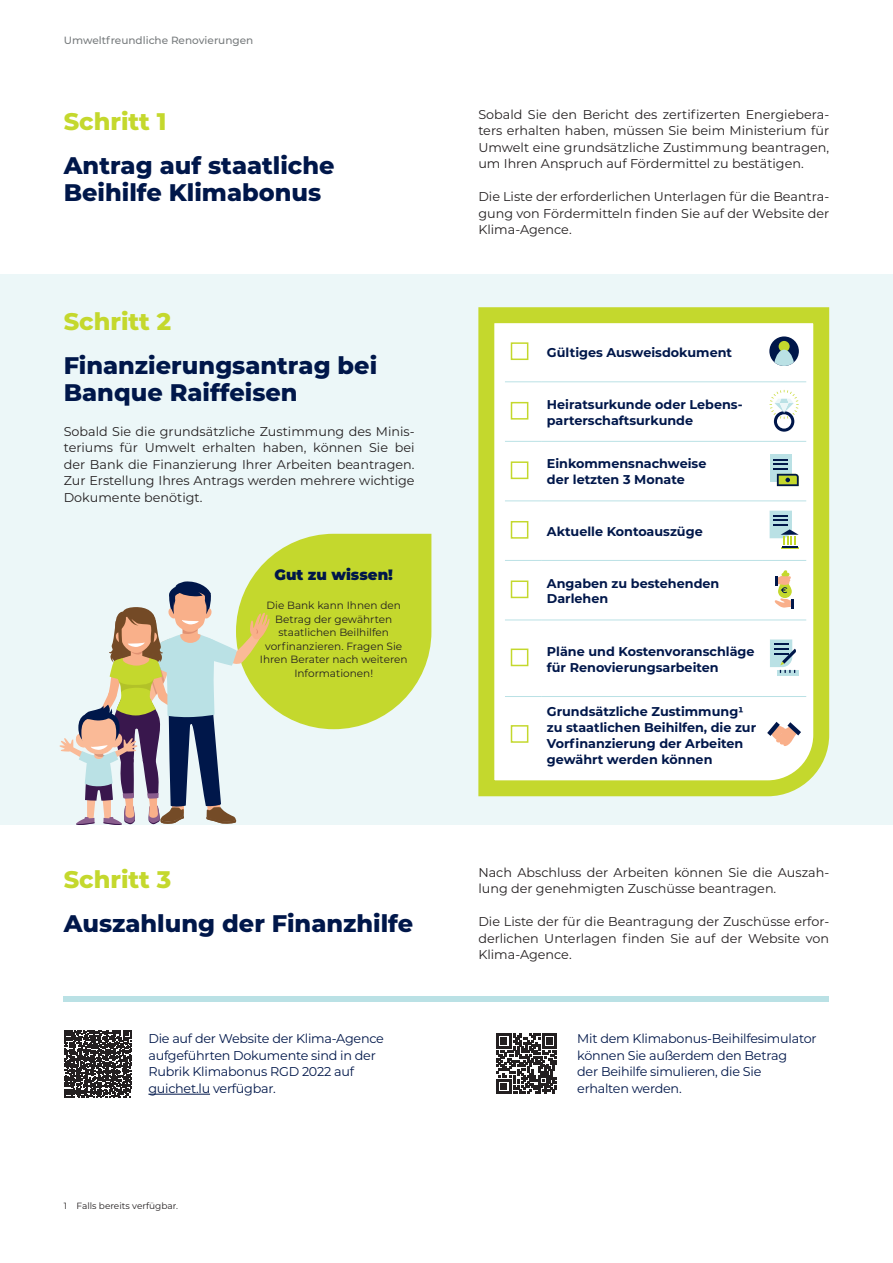
<style>
.page{position:relative;width:893px;height:1263px;background:#fff}
.page>*{position:absolute;margin:0;border:0;box-sizing:border-box;transform-origin:0 0}
.t1{font:800 24px/27px "Montserrat";color:#00174a}
.t2{font:800 24px "Montserrat";color:#c4d82d}
.t3{font:900 15px "Montserrat";color:#00174a}
.t4{font:12.75px/16.5px "Montserrat";color:#231f20;text-align:justify}
.t5{font:700 12.75px/15.9px "Montserrat";color:#00174a}
.t6{font:12.75px/16.5px "Montserrat";letter-spacing:-.02em;color:#00174a}
.t7{font:10.5px/13.5px "Montserrat";color:#231f20;text-align:center}
.t8{font:500 10.5px "Montserrat";color:#777b7d}
.t9{font:9px "Montserrat";color:#231f20}
</style>
<div class="page">
<div style="left:0;top:274px;width:893px;height:551px;background:#ecf7f8"></div>
<svg style="left:478px;top:307px;width:352px;height:490px;background:#f5f8de"></svg>
<hr style="left:505px;top:381px;width:36px;height:1px;background:#bae1e5">
<hr style="left:541px;top:381px;width:221px;height:1px;background:#bae1e5">
<hr style="left:762px;top:381px;width:44px;height:1px;background:#bae1e5">
<hr style="left:505px;top:441px;width:36px;height:1px;background:#bae1e5">
<hr style="left:541px;top:441px;width:221px;height:1px;background:#bae1e5">
<hr style="left:762px;top:441px;width:44px;height:1px;background:#bae1e5">
<hr style="left:505px;top:500px;width:36px;height:1px;background:#bae1e5">
<hr style="left:541px;top:500px;width:221px;height:1px;background:#bae1e5">
<hr style="left:762px;top:500px;width:44px;height:1px;background:#bae1e5">
<hr style="left:505px;top:560px;width:36px;height:1px;background:#bae1e5">
<hr style="left:541px;top:560px;width:221px;height:1px;background:#bae1e5">
<hr style="left:762px;top:560px;width:44px;height:1px;background:#bae1e5">
<hr style="left:505px;top:620px;width:36px;height:1px;background:#bae1e5">
<hr style="left:541px;top:620px;width:221px;height:1px;background:#bae1e5">
<hr style="left:762px;top:620px;width:44px;height:1px;background:#bae1e5">
<hr style="left:505px;top:696px;width:36px;height:1px;background:#bae1e5">
<hr style="left:541px;top:696px;width:221px;height:1px;background:#bae1e5">
<hr style="left:762px;top:696px;width:44px;height:1px;background:#bae1e5">
<div style="left:511px;top:342px;width:17px;height:18px;border:1px solid #c4d82d"></div>
<svg style="left:769px;top:336px;width:30px;height:30px"></svg>
<div style="left:779px;top:341px;width:11px;height:11px;background:#c4d82d;border-radius:50%"></div>
<svg style="left:774px;top:350px;width:20px;height:16px"></svg>
<div style="left:511px;top:402px;width:17px;height:18px;border:1px solid #c4d82d"></div>
<svg style="left:769px;top:390px;width:30px;height:42px"></svg>
<div style="left:511px;top:461px;width:17px;height:18px;border:1px solid #c4d82d"></div>
<div style="left:770px;top:454px;width:21px;height:28px;background:#bae1e5"></div>
<svg style="left:773px;top:459px;width:26px;height:27px"></svg>
<div style="left:511px;top:521px;width:17px;height:18px;border:1px solid #c4d82d"></div>
<svg style="left:770px;top:511px;width:29px;height:38px"></svg>
<div style="left:511px;top:580px;width:17px;height:18px;border:1px solid #c4d82d"></div>
<svg style="left:774px;top:570px;width:19px;height:38px"></svg>
<div style="left:511px;top:648px;width:17px;height:18px;border:1px solid #c4d82d"></div>
<div style="left:777px;top:670px;width:21px;height:5px;background:#bae1e5"></div>
<svg style="left:770px;top:639px;width:26px;height:34px"></svg>
<div style="left:511px;top:725px;width:17px;height:18px;border:1px solid #c4d82d"></div>
<svg style="left:767px;top:722px;width:34px;height:24px"></svg>
<div style="left:64px;top:996px;width:765px;height:6px;background:#bae1e5"></div>
<svg style="left:59px;top:534px;width:372px;height:291px"></svg>
<hr style="left:148px;top:1094px;width:62px;height:1px;background:#00174a">
<svg style="left:64px;top:1030px;width:67px;height:67px"></svg>
<svg style="left:497px;top:1034px;width:60px;height:60px"></svg>
<p class="t8" style="left:64px;top:33px;width:191px">Umweltfreundliche Renovierungen</p>
<p class="t2" style="left:64px;top:103px;width:104px">Schritt 1</p>
<p class="t1" style="left:64px;top:150px;width:272px">Antrag auf staatliche<br>Beihilfe Klimabonus</p>
<p class="t2" style="left:64px;top:304px;width:109px">Schritt 2</p>
<p class="t1" style="left:64px;top:351px;width:315px">Finanzierungsantrag bei<br>Banque Raiffeisen</p>
<p class="t4" style="left:64px;top:423px;width:352px">Sobald Sie die grundsätzliche Zustimmung des Minis&shy;teriums für Umwelt erhalten haben, können Sie bei der Bank die Finanzierung Ihrer Arbeiten beantragen.<br>Zur Erstellung Ihres Antrags werden mehrere wichtige Dokumente benötigt.</p>
<p class="t3" style="left:274px;top:564px;width:120px">Gut zu wissen!</p>
<p class="t7" style="left:260px;top:598px;width:149px">Die Bank kann Ihnen den<br>Betrag der gewährten staatlichen Beilhilfen vorfinanzieren. Fragen Sie<br>Ihren Berater nach weiteren<br>Informationen!</p>
<p class="t2" style="left:64px;top:861px;width:109px">Schritt 3</p>
<p class="t1" style="left:64px;top:908px;width:351px">Auszahlung der Finanzhilfe</p>
<p class="t4" style="left:478px;top:105px;width:352px">Sobald Sie den Bericht des zertifizerten Energiebera&shy;ters erhalten haben, müssen Sie beim Ministerium für Umwelt eine grundsätzliche Zustimmung beantragen, um Ihren Anspruch auf Fördermittel zu bestätigen.</p>
<p class="t4" style="left:478px;top:188px;width:352px">Die Liste der erforderlichen Unterlagen für die Beantra&shy;gung von Fördermitteln finden Sie auf der Website der Klima-Agence.</p>
<p class="t5" style="left:547px;top:344px;width:187px">Gültiges Ausweisdokument</p>
<p class="t5" style="left:547px;top:396px;width:197px">Heiratsurkunde oder Lebens&shy;parterschaftsurkunde</p>
<p class="t5" style="left:547px;top:455px;width:161px">Einkommensnachweise der letzten 3 Monate</p>
<p class="t5" style="left:547px;top:523px;width:157px">Aktuelle Kontoauszüge</p>
<p class="t5" style="left:547px;top:574px;width:174px">Angaben zu bestehenden<br>Darlehen</p>
<p class="t5" style="left:547px;top:642px;width:209px">Pläne und Kostenvoranschläge für Renovierungsarbeiten</p>
<p class="t5" style="left:547px;top:703px;width:211px">Grundsätzliche Zustimmung1 zu staatlichen Beihilfen, die zur<br>Vorfinanzierung der Arbeiten gewährt werden können</p>
<p class="t4" style="left:478px;top:863px;width:352px">Nach Abschluss der Arbeiten können Sie die Auszah&shy;lung der genehmigten Zuschüsse beantragen.</p>
<p class="t4" style="left:478px;top:913px;width:352px">Die Liste der für die Beantragung der Zuschüsse erfor&shy;derlichen Unterlagen finden Sie auf der Website von Klima-Agence.</p>
<p class="t6" style="left:148px;top:1030px;width:237px">Die auf der Website der Klima-Agence aufgeführten Dokumente sind in der<br>Rubrik Klimabonus RGD 2022 auf guichet.lu verfügbar.</p>
<p class="t6" style="left:577px;top:1030px;width:241px">Mit dem Klimabonus-Beihilfesimulator können Sie außerdem den Betrag<br>der Beihilfe simulieren, die Sie<br>erhalten werden.</p>
<p class="t9" style="left:64px;top:1199px;width:116px">1 Falls bereits verfügbar.</p>
</div>
